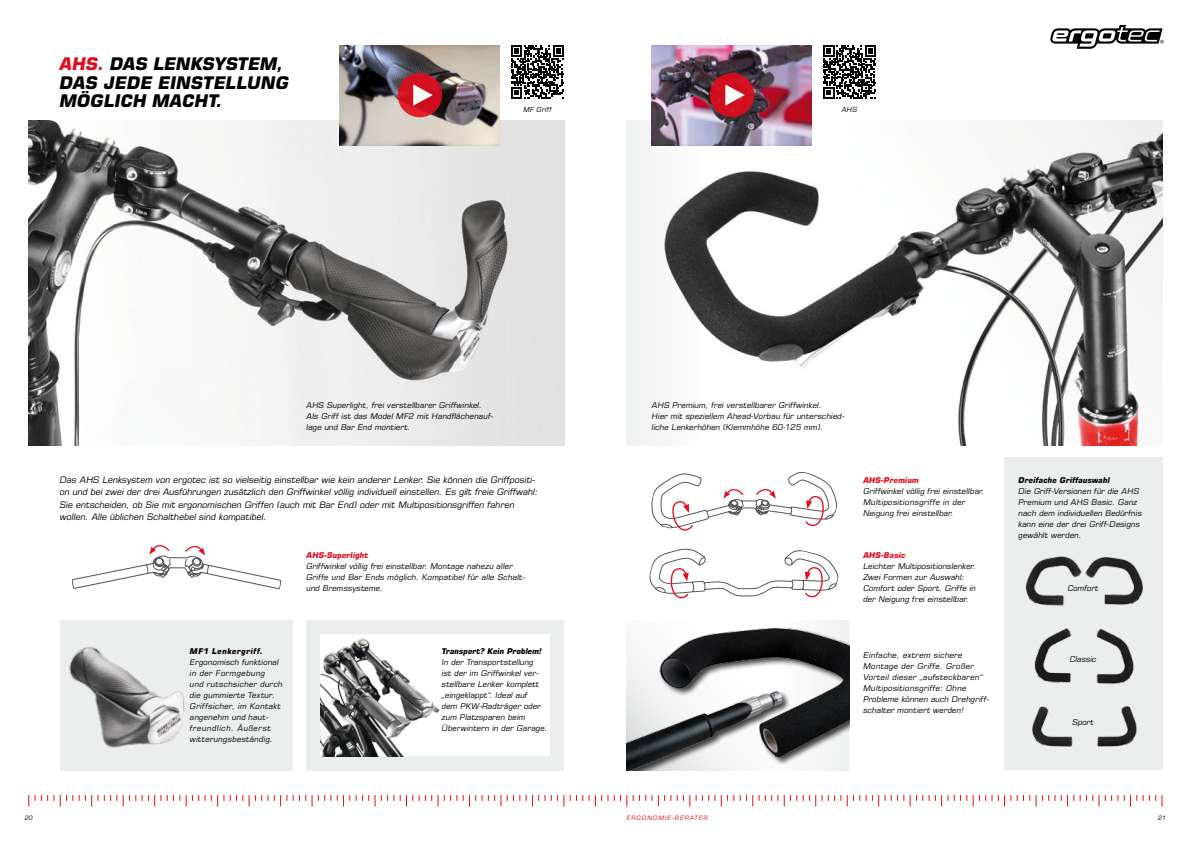
<style>
.page{position:relative;width:1191px;height:842px;background:#fff}
.page>*{position:absolute;margin:0;border:0;box-sizing:border-box;transform-origin:0 0}
.t1{font:italic 700 17.5px/18.7px "Eurostile LT Pro";color:#000}
.t2{font:italic 700 17.5px "Eurostile LT Pro";color:#e30c1c}
.t3{font:italic 9px/12.5px "Eurostile LT Pro";color:#000}
.t4{font:italic 8px/11px "Eurostile LT Pro";letter-spacing:.01em;color:#000}
.t5{font:italic 8px/11px "Eurostile LT Pro";letter-spacing:.03em;color:#000}
.t6{font:italic 700 8px "Eurostile LT Pro";letter-spacing:.01em;color:#000}
.t7{font:italic 700 8px "Eurostile LT Pro";color:#e30c1c}
.t8{font:italic 7px "Eurostile LT Pro";letter-spacing:.025em;color:#000}
.t9{font:italic 6px "Eurostile LT Pro";letter-spacing:.125em;color:#e30c1c}
.t10{font:italic 6px "Eurostile LT Pro";color:#000}
.s1{color:#e30c1c}
</style>
<div class="page">
<svg style="left:230px;top:795px;width:13px;height:6px"></svg>
<svg style="left:444px;top:795px;width:13px;height:6px"></svg>
<svg style="left:381px;top:795px;width:13px;height:6px"></svg>
<svg style="left:293px;top:795px;width:13px;height:6px"></svg>
<svg style="left:507px;top:795px;width:13px;height:6px"></svg>
<svg style="left:249px;top:795px;width:19px;height:11px"></svg>
<svg style="left:463px;top:795px;width:19px;height:11px"></svg>
<svg style="left:419px;top:795px;width:19px;height:11px"></svg>
<svg style="left:400px;top:795px;width:13px;height:11px"></svg>
<svg style="left:356px;top:795px;width:19px;height:11px"></svg>
<svg style="left:337px;top:795px;width:13px;height:11px"></svg>
<svg style="left:312px;top:795px;width:19px;height:11px"></svg>
<svg style="left:274px;top:795px;width:13px;height:11px"></svg>
<svg style="left:488px;top:795px;width:13px;height:11px"></svg>
<svg style="left:551px;top:795px;width:13px;height:11px"></svg>
<svg style="left:526px;top:795px;width:19px;height:11px"></svg>
<svg style="left:633px;top:795px;width:19px;height:6px"></svg>
<svg style="left:570px;top:795px;width:19px;height:6px"></svg>
<svg style="left:702px;top:795px;width:13px;height:6px"></svg>
<svg style="left:765px;top:795px;width:13px;height:6px"></svg>
<svg style="left:677px;top:795px;width:19px;height:11px"></svg>
<svg style="left:658px;top:795px;width:13px;height:11px"></svg>
<svg style="left:614px;top:795px;width:13px;height:11px"></svg>
<svg style="left:595px;top:795px;width:13px;height:11px"></svg>
<svg style="left:721px;top:795px;width:13px;height:11px"></svg>
<svg style="left:740px;top:795px;width:19px;height:11px"></svg>
<svg style="left:784px;top:795px;width:19px;height:11px"></svg>
<svg style="left:853px;top:795px;width:13px;height:6px"></svg>
<svg style="left:809px;top:795px;width:13px;height:11px"></svg>
<svg style="left:828px;top:795px;width:19px;height:11px"></svg>
<svg style="left:979px;top:795px;width:13px;height:6px"></svg>
<svg style="left:916px;top:795px;width:13px;height:6px"></svg>
<svg style="left:872px;top:795px;width:13px;height:11px"></svg>
<svg style="left:1042px;top:795px;width:19px;height:6px"></svg>
<svg style="left:998px;top:795px;width:19px;height:11px"></svg>
<svg style="left:960px;top:795px;width:13px;height:11px"></svg>
<svg style="left:935px;top:795px;width:19px;height:11px"></svg>
<svg style="left:891px;top:795px;width:19px;height:11px"></svg>
<svg style="left:1023px;top:795px;width:13px;height:11px"></svg>
<svg style="left:1086px;top:795px;width:13px;height:11px"></svg>
<svg style="left:1067px;top:795px;width:13px;height:11px"></svg>
<svg style="left:1105px;top:795px;width:19px;height:6px"></svg>
<svg style="left:1130px;top:795px;width:13px;height:11px"></svg>
<svg style="left:1149px;top:795px;width:13px;height:11px"></svg>
<svg style="left:205px;top:795px;width:19px;height:11px"></svg>
<svg style="left:161px;top:795px;width:19px;height:6px"></svg>
<svg style="left:98px;top:795px;width:19px;height:6px"></svg>
<svg style="left:35px;top:795px;width:13px;height:6px"></svg>
<svg style="left:186px;top:795px;width:13px;height:11px"></svg>
<svg style="left:142px;top:795px;width:13px;height:11px"></svg>
<svg style="left:123px;top:795px;width:13px;height:11px"></svg>
<svg style="left:79px;top:795px;width:13px;height:11px"></svg>
<svg style="left:54px;top:795px;width:19px;height:11px"></svg>
<img style="left:703px;top:120px;width:459px;height:325px">
<svg style="left:626px;top:120px;width:77px;height:325px;fill:#f4f5f5"></svg>
<img style="left:28px;top:120px;width:536px;height:325px">
<svg style="left:72px;top:545px;width:209px;height:45px"></svg>
<svg style="left:651px;top:472px;width:186px;height:59px"></svg>
<svg style="left:649px;top:549px;width:189px;height:50px"></svg>
<div style="left:60px;top:620px;width:232px;height:150px;background:#eceded"></div>
<img style="left:69px;top:647px;width:115px;height:101px">
<div style="left:306px;top:620px;width:258px;height:150px;background:#eceded"></div>
<div style="left:321px;top:634px;width:229px;height:122px;background:#fff"></div>
<img style="left:321px;top:638px;width:119px;height:118px">
<div style="left:1004px;top:458px;width:158px;height:312px;background:#eceded"></div>
<img style="left:1025px;top:556px;width:117px;height:50px">
<img style="left:1034px;top:628px;width:38px;height:55px">
<img style="left:1096px;top:628px;width:38px;height:57px">
<img style="left:1032px;top:706px;width:41px;height:41px">
<img style="left:1097px;top:705px;width:41px;height:42px">
<img style="left:626px;top:628px;width:152px;height:142px">
<svg style="left:778px;top:620px;width:71px;height:150px"></svg>
<svg style="left:1050px;top:25px;width:113px;height:24px"></svg>
<img style="left:652px;top:45px;width:160px;height:100px">
<div style="left:709px;top:73px;width:45px;height:44px;background:#d10f1f;border-radius:50%"></div>
<svg style="left:725px;top:84px;width:20px;height:22px"></svg>
<svg style="left:823px;top:45px;width:53px;height:53px"></svg>
<img style="left:340px;top:45px;width:160px;height:100px">
<div style="left:398px;top:73px;width:44px;height:44px;background:linear-gradient(to bottom,#ce0e1d,#d91826);border-radius:50%"></div>
<svg style="left:413px;top:84px;width:20px;height:22px"></svg>
<svg style="left:511px;top:45px;width:53px;height:53px"></svg>
<h1 class="t2" style="left:60px;top:53px;width:14px">AHS</h1>
<h1 class="t1" style="left:60px;top:54px;width:231px;text-indent:38px"><span class="s1">.</span> Das Lenksystem, das jede Einstellung möglich macht.</h1>
<p class="t8" style="left:523px;top:105px;width:30px">MF Griff</p>
<p class="t8" style="left:842px;top:105px;width:17px">AHS</p>
<p class="t4" style="left:306px;top:399px;width:188px">AHS Superlight, frei verstellbarer Griffwinkel.<br>Als Griff ist das Model MF2 mit Handflächenauf&shy;lage und Bar End montiert.</p>
<p class="t3" style="left:60px;top:473px;width:480px">Das AHS Lenksystem von ergotec ist so vielseitig einstellbar wie kein anderer Lenker. Sie können die Griffpositi&shy;on und bei zwei der drei Ausführungen zusätzlich den Griffwinkel völlig individuell einstellen. Es gilt freie Griffwahl:<br>Sie entscheiden, ob Sie mit ergonomischen Griffen (auch mit Bar End) oder mit Multipositionsgriffen fahren wollen. Alle üblichen Schalthebel sind kompatibel.</p>
<p class="t7" style="left:306px;top:550px;width:7px">AHS</p>
<p class="t7" style="left:324px;top:550px;width:46px">-Superlight</p>
<p class="t4" style="left:306px;top:560px;width:220px">Griffwinkel völlig frei einstellbar. Montage nahezu aller<br>Griffe und Bar Ends möglich. Kompatibel für alle Schalt&shy;und Bremssysteme.</p>
<p class="t4" style="left:652px;top:399px;width:194px">AHS Premium, frei verstellbarer Griffwinkel.<br>Hier mit speziellem Ahead-Vorbau für unterschied&shy;liche Lenkerhöhen (Klemmhöhe 60-125 mm).</p>
<p class="t7" style="left:863px;top:475px;width:7px">AHS</p>
<p class="t7" style="left:881px;top:475px;width:39px">-Premium</p>
<p class="t4" style="left:863px;top:485px;width:123px">Griffwinkel völlig frei einstellbar.<br>Multipositionsgriffe in der<br>Neigung frei einstellbar.</p>
<p class="t7" style="left:863px;top:550px;width:7px">AHS</p>
<p class="t7" style="left:881px;top:550px;width:26px">-Basic</p>
<p class="t4" style="left:863px;top:560px;width:114px">Leichter Multipositionslenker.<br>Zwei Formen zur Auswahl:<br>Comfort oder Sport. Griffe in der Neigung frei einstellbar.</p>
<p class="t6" style="left:190px;top:646px;width:74px">MF1 Lenkergriff.</p>
<p class="t5" style="left:190px;top:657px;width:94px">Ergonomisch funktional in der Formgebung<br>und rutschsicher durch die gummierte Textur.<br>Griffsicher, im Kontakt angenehm und haut&shy;freundlich. Äußerst witterungsbeständig.</p>
<p class="t5" style="left:863px;top:649px;width:127px">Einfache, extrem sichere<br>Montage der Griffe. Großer<br>Vorteil dieser „aufsteckbaren“<br>Multipositionsgriffe: Ohne<br>Probleme können auch Drehgriff&shy;schalter montiert werden!</p>
<p class="t6" style="left:442px;top:646px;width:101px">Transport? Kein Problem!</p>
<p class="t4" style="left:442px;top:657px;width:107px">In der Transportstellung<br>ist der im Griffwinkel ver&shy;stellbare Lenker komplett „eingeklappt“. Ideal auf<br>dem PKW-Radträger oder zum Platzsparen beim<br>Überwintern in der Garage.</p>
<p class="t6" style="left:1018px;top:475px;width:93px">Dreifache Griffauswahl</p>
<p class="t4" style="left:1018px;top:485px;width:125px">Die Griff-Versionen für die AHS<br>Premium und AHS Basic. Ganz nach dem individuellen Bedürfnis kann eine der drei Griff-Designs gewählt werden.</p>
<p class="t4" style="left:1067px;top:583px;width:33px">Comfort</p>
<p class="t4" style="left:1069px;top:654px;width:28px">Classic</p>
<p class="t4" style="left:1072px;top:717px;width:23px">Sport</p>
<p class="t10" style="left:25px;top:814px;width:10px">20</p>
<p class="t10" style="left:1158px;top:814px;width:9px">21</p>
<p class="t9" style="left:626px;top:814px;width:83px">Ergonomie-berater</p>
</div>
